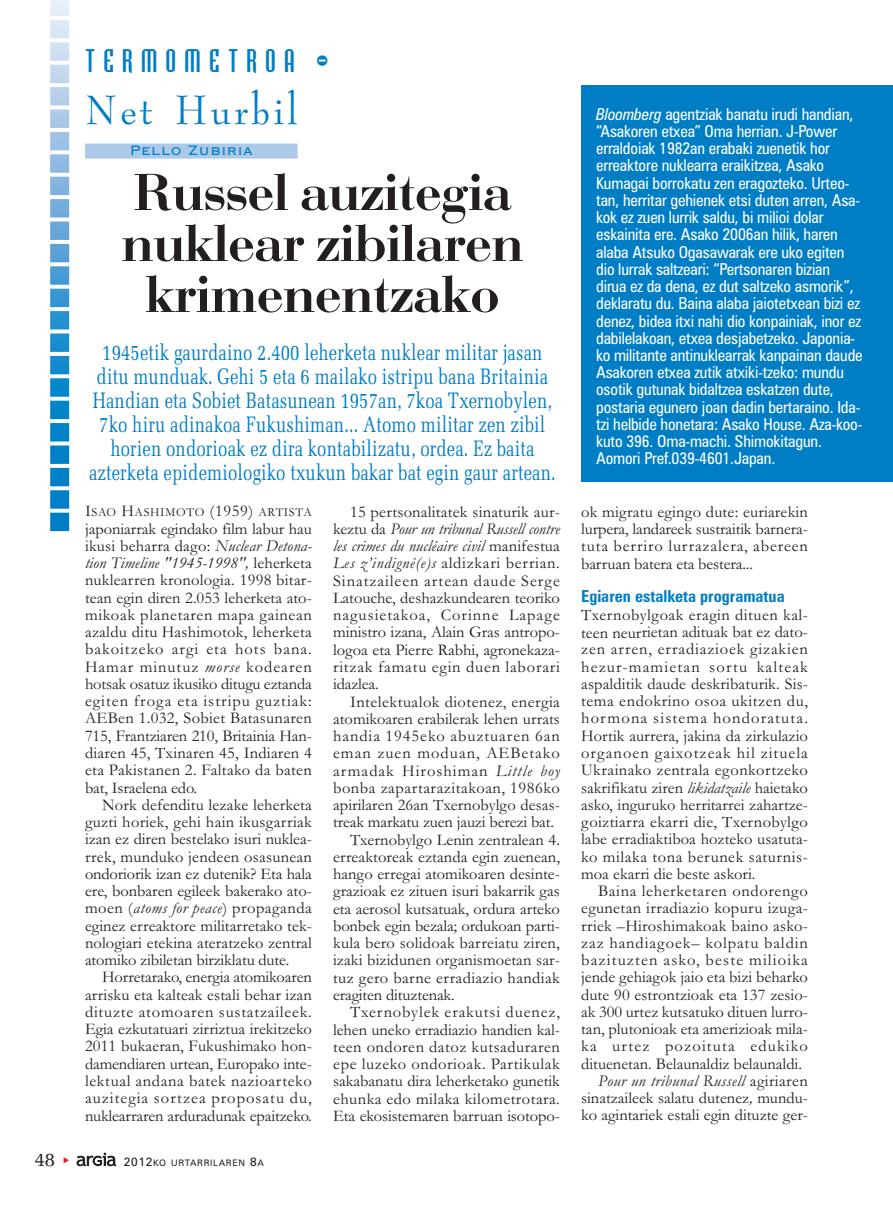
<style>
.page{position:relative;width:893px;height:1212px;background:#fff}
.page>*{position:absolute;margin:0;border:0;box-sizing:border-box;transform-origin:0 0}
.t1{font:54px/51px "Bodoni";color:#231f20;text-align:center}
.t2{font:48px "Bernadette";letter-spacing:.07em;color:#007ec5}
.t3{font:30px "Bodiac";letter-spacing:.275em;color:#007ec5}
.t4{font:22.5px/24px "Memoir Condensed";color:#007ec5;text-align:center}
.t5{font:19.5px "Memoir";color:#231f20}
.t6{font:18px "Copperplate Gothic BT";color:#007ec5}
.t7{font:16.5px/17.2px "Garamond";letter-spacing:.005em;color:#231f20;text-align:justify}
.t8{font:condensed 16.5px/17.2px "Zurich BT";letter-spacing:-.01em;color:#fff}
.t9{font:16.5px "Garamond";letter-spacing:.03em;color:#231f20}
.t10{font:16.5px "Garamond";letter-spacing:.025em;color:#231f20}
.t11{font:16.5px "Garamond";letter-spacing:.055em;color:#231f20}
.t12{font:16.5px "Garamond";letter-spacing:.07em;color:#231f20}
.t13{font:16.5px "Garamond";letter-spacing:.06em;color:#231f20}
.t14{font:italic 16.5px "Garamond";letter-spacing:.025em;color:#231f20}
.t15{font:16.5px "Garamond";letter-spacing:.035em;color:#231f20}
.t16{font:700 condensed 16.5px "Zurich BT";color:#007ec5}
.t17{font:16.5px "Garamond";letter-spacing:.05em;color:#231f20}
.t18{font:16.5px "Garamond";letter-spacing:.04em;color:#231f20}
.t19{font:12.3px "Garamond";letter-spacing:.05em;color:#231f20}
.t20{font:9px "Zurich BT";letter-spacing:.075em;color:#231f20}
.s1{font-size:16.5px}
.s2{font-style:italic}
.s3{font-size:12px}
.s4{font-style:normal}
</style>
<div class="page">
<div style="left:581px;top:85px;width:312px;height:397px;background:#007ec5"></div>
<div style="left:85px;top:144px;width:213px;height:15px;background:#acc9e9"></div>
<img style="left:50px;top:0;width:20px;height:532px">
<svg style="left:77px;top:1152px;width:39px;height:14px"></svg>
<h3 class="t3" style="left:85px;top:49px;width:245px">TERMOMETROA -</h3>
<h2 class="t2" style="left:85px;top:90px;width:214px">Net Hurbil</h2>
<p class="t6" style="left:129px;top:138px;width:125px">Pello Zubiria</p>
<h1 class="t1" style="left:122px;top:172px;width:403px">Russel auzitegia nuklear zibilaren krimenentzako</h1>
<p class="t4" style="left:89px;top:342px;width:468px">1945etik gaurdaino 2.400 leherketa nuklear militar jasan ditu munduak. Gehi 5 eta 6 mailako istripu bana Britainia Handian eta Sobiet Batasunean 1957an, 7koa Txernobylen, 7ko hiru adinakoa Fukushiman... Atomo militar zen zibil horien ondorioak ez dira kontabilizatu, ordea. Ez baita azterketa epidemiologiko txukun bakar bat egin gaur artean.</p>
<p class="t19" style="left:85px;top:508px;width:228px"><span class="s1">I</span>SAO <span class="s1">H</span>ASHIMOTO <span class="s1">(1959)</span> ARTISTA</p>
<p class="t7" style="left:85px;top:522px;width:228px">japoniarrak egindako film labur hau ikusi beharra dago: <span class="s2">Nuclear Detona&shy;tion Timeline "1945-1998",</span> leherketa nuklearren kronologia. 1998 bitar&shy;tean egin diren 2.053 leherketa ato&shy;mikoak planetaren mapa gainean azaldu ditu Hashimotok, leherketa bakoitzeko argi eta hots bana.<br>Hamar minutuz <span class="s2">morse</span> kodearen hotsak osatuz ikusiko ditugu eztanda egiten froga eta istripu guztiak:<br>AEBen 1.032, Sobiet Batasunaren 715, Frantziaren 210, Britainia Han&shy;diaren 45, Txinaren 45, Indiaren 4 eta Pakistanen 2. Faltako da baten bat, Israelena edo.</p>
<p class="t7" style="left:85px;top:798px;width:228px;text-indent:17px">Nork defenditu lezake leherketa guzti horiek, gehi hain ikusgarriak izan ez diren bestelako isuri nuklea&shy;rrek, munduko jendeen osasunean ondoriorik izan ez dutenik? Eta hala ere, bonbaren egileek bakerako ato&shy;moen (<span class="s2">atoms for peace</span>) propaganda eginez erreaktore militarretako tek&shy;nologiari etekina ateratzeko zentral atomiko zibiletan birziklatu dute.</p>
<p class="t7" style="left:85px;top:970px;width:228px;text-indent:17px">Horretarako, energia atomikoaren arrisku eta kalteak estali behar izan dituzte atomoaren sustatzaileek.<br>Egia ezkutatuari zirriztua irekitzeko 2011 bukaeran, Fukushimako hon&shy;damendiaren urtean, Europako inte&shy;lektual andana batek nazioarteko auzitegia sortzea proposatu du, nuklearraren arduradunak epaitzeko.</p>
<p class="t5" style="left:35px;top:1151px;width:22px">48</p>
<p class="t20" style="left:124px;top:1160px;width:141px"><span class="s3">2012</span>KO URTARRILAREN <span class="s3">8</span>A</p>
<p class="t7" style="left:333px;top:505px;width:228px;text-indent:17px">15 pertsonalitatek sinaturik aur&shy;keztu da <span class="s2">Pour un tribunal Russell contre les crimes du nucléaire civil</span> manifestua <span class="s2">Les z’indigné(e)s</span> aldizkari berrian.<br>Sinatzaileen artean daude Serge Latouche, deshazkundearen teoriko nagusietakoa, Corinne Lapage ministro izana, Alain Gras antropo&shy;logoa eta Pierre Rabhi, agronekaza&shy;ritzak famatu egin duen laborari idazlea.</p>
<p class="t9" style="left:350px;top:696px;width:211px">Intelektualok diotenez, energia</p>
<p class="t7" style="left:333px;top:712px;width:228px">atomikoaren erabilerak lehen urrats</p>
<p class="t11" style="left:333px;top:730px;width:228px">handia 1945eko abuztuaren 6an</p>
<p class="t13" style="left:333px;top:747px;width:228px">eman zuen moduan, AEBetako</p>
<p class="t13" style="left:333px;top:765px;width:228px">armadak Hiroshiman <span class="s2">Little boy</span></p>
<p class="t9" style="left:333px;top:782px;width:228px">bonba zapartarazitakoan, 1986ko</p>
<p class="t7" style="left:333px;top:798px;width:228px">apirilaren 26an Txernobylgo desas-</p>
<p class="t7" style="left:333px;top:815px;width:222px">treak markatu zuen jauzi berezi bat.</p>
<p class="t7" style="left:350px;top:833px;width:211px">Txernobylgo Lenin zentralean 4.</p>
<p class="t7" style="left:333px;top:850px;width:228px">erreaktoreak eztanda egin zuenean,</p>
<p class="t7" style="left:333px;top:867px;width:228px">hango erregai atomikoaren desinte-</p>
<p class="t7" style="left:333px;top:884px;width:228px">grazioak ez zituen isuri bakarrik gas</p>
<p class="t7" style="left:333px;top:902px;width:228px">eta aerosol kutsatuak, ordura arteko</p>
<p class="t7" style="left:333px;top:919px;width:228px">bonbek egin bezala; ordukoan parti-</p>
<p class="t7" style="left:333px;top:936px;width:228px">kula bero solidoak barreiatu ziren,</p>
<p class="t7" style="left:333px;top:953px;width:228px">izaki bizidunen organismoetan sar-</p>
<p class="t10" style="left:333px;top:972px;width:228px">tuz gero barne erradiazio handiak</p>
<p class="t7" style="left:333px;top:988px;width:123px">eragiten dituztenak.</p>
<p class="t17" style="left:350px;top:1006px;width:211px">Txernobylek erakutsi duenez,</p>
<p class="t7" style="left:333px;top:1022px;width:228px">lehen uneko erradiazio handien kal-</p>
<p class="t9" style="left:333px;top:1041px;width:228px">teen ondoren datoz kutsaduraren</p>
<p class="t15" style="left:333px;top:1058px;width:228px">epe luzeko ondorioak. Partikulak</p>
<p class="t7" style="left:333px;top:1074px;width:228px">sakabanatu dira leherketako gunetik</p>
<p class="t10" style="left:333px;top:1093px;width:228px">ehunka edo milaka kilometrotara.</p>
<p class="t7" style="left:333px;top:1109px;width:228px">Eta ekosistemaren barruan isotopo-</p>
<p class="t8" style="left:596px;top:107px;width:268px"><span class="s2">Bloomberg</span> agentziak banatu irudi handian, “Asakoren etxea” Oma herrian. J-Power erraldoiak 1982an erabaki zuenetik hor erreaktore nuklearra eraikitzea, Asako Kumagai borrokatu zen eragozteko. Urteo&shy;tan, herritar gehienek etsi duten arren, Asa&shy;kok ez zuen lurrik saldu, bi milioi dolar eskainita ere. Asako 2006an hilik, haren alaba Atsuko Ogasawarak ere uko egiten dio lurrak saltzeari: “Pertsonaren bizian dirua ez da dena, ez dut saltzeko asmorik”, deklaratu du. Baina alaba jaiotetxean bizi ez denez, bidea itxi nahi dio konpainiak, inor ez dabilelakoan, etxea desjabetzeko. Japonia&shy;ko militante antinuklearrak kanpainan daude Asakoren etxea zutik atxiki-tzeko: mundu osotik gutunak bidaltzea eskatzen dute, postaria egunero joan dadin bertaraino. Ida&shy;tzi helbide honetara: Asako House. Aza-koo&shy;kuto 396. Oma-machi. Shimokitagun.<br>Aomori Pref.039-4601.Japan.</p>
<p class="t7" style="left:581px;top:505px;width:228px">ok migratu egingo dute: euriarekin lurpera, landareek sustraitik barnera&shy;tuta berriro lurrazalera, abereen barruan batera eta bestera...</p>
<p class="t16" style="left:581px;top:590px;width:205px">Egiaren estalketa programatua</p>
<p class="t7" style="left:581px;top:608px;width:228px">Txernobylgoak eragin dituen kal&shy;teen neurrietan adituak bat ez dato&shy;zen arren, erradiazioek gizakien hezur-mamietan sortu kalteak aspalditik daude deskribaturik. Sis&shy;tema endokrino osoa ukitzen du, hormona sistema hondoratuta.<br>Hortik aurrera, jakina da zirkulazio organoen gaixotzeak hil zituela Ukrainako zentrala egonkortzeko sakrifikatu ziren <span class="s2">likidatzaile</span> haietako asko, inguruko herritarrei zahartze&shy;goiztiarra ekarri die, Txernobylgo labe erradiaktiboa hozteko usatuta&shy;ko milaka tona berunek saturnis&shy;moa ekarri die beste askori.</p>
<p class="t18" style="left:598px;top:885px;width:211px">Baina leherketaren ondorengo</p>
<p class="t7" style="left:581px;top:901px;width:228px">egunetan irradiazio kopuru izuga-</p>
<p class="t7" style="left:581px;top:919px;width:228px">rriek –Hiroshimakoak baino asko-</p>
<p class="t11" style="left:581px;top:937px;width:228px">zaz handiagoek– kolpatu baldin</p>
<p class="t12" style="left:581px;top:954px;width:228px">bazituzten asko, beste milioika</p>
<p class="t7" style="left:581px;top:970px;width:228px">jende gehiagok jaio eta bizi beharko</p>
<p class="t7" style="left:581px;top:988px;width:228px">dute 90 estrontzioak eta 137 zesio-</p>
<p class="t7" style="left:581px;top:1005px;width:228px">ak 300 urtez kutsatuko dituen lurro-</p>
<p class="t7" style="left:581px;top:1022px;width:228px">tan, plutonioak eta amerizioak mila-</p>
<p class="t12" style="left:581px;top:1040px;width:228px">ka urtez pozoituta edukiko</p>
<p class="t7" style="left:581px;top:1057px;width:222px">dituenetan. Belaunaldiz belaunaldi.</p>
<p class="t14" style="left:598px;top:1075px;width:211px">Pour un tribunal Russell <span class="s4">agiriaren</span></p>
<p class="t7" style="left:581px;top:1091px;width:228px">sinatzaileek salatu dutenez<span class="s2">,</span> mundu-</p>
<p class="t7" style="left:581px;top:1108px;width:228px">ko agintariek estali egin dituzte ger-</p>
</div>
